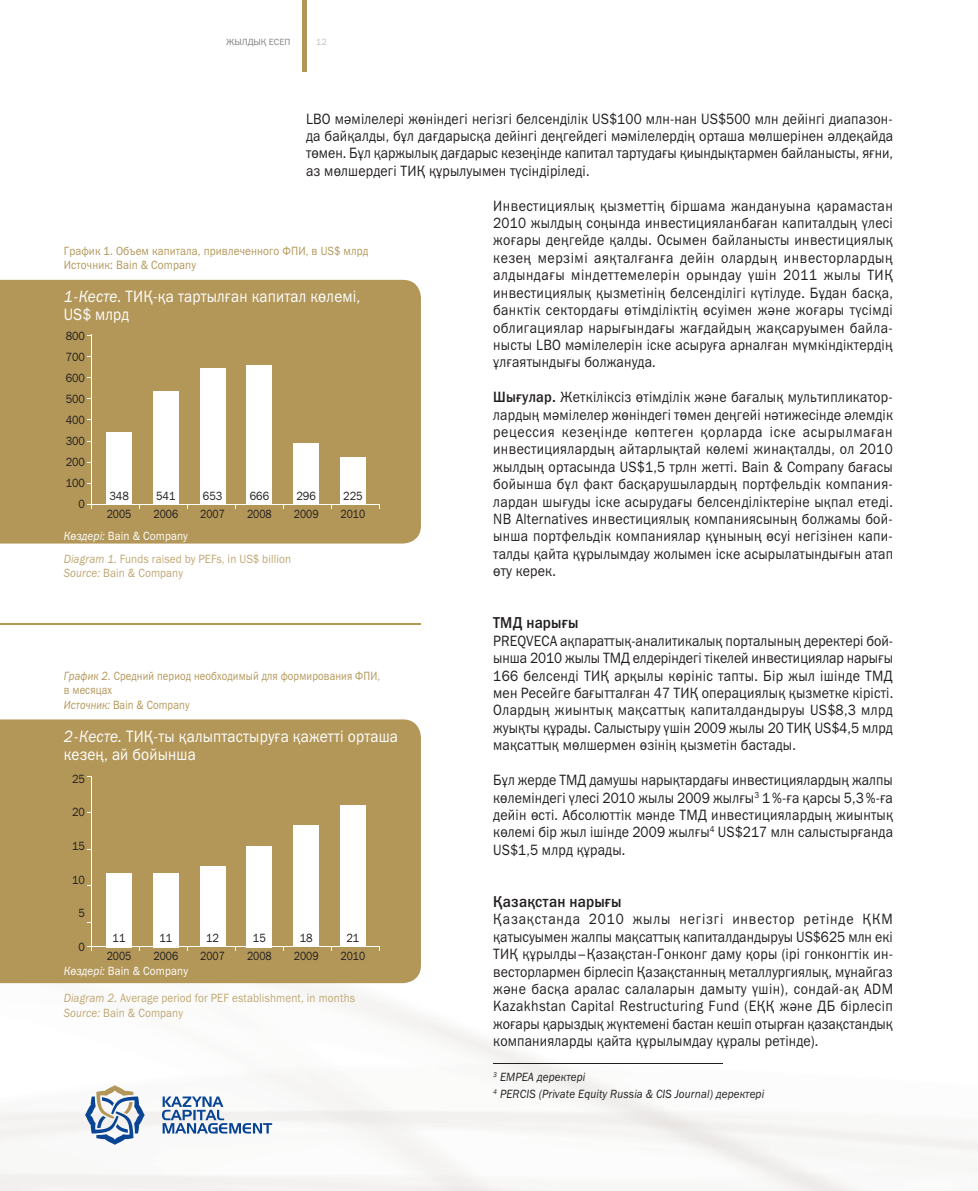
<style>
.page{position:relative;width:978px;height:1191px;background:#fff}
.page>*{position:absolute;margin:0;border:0;box-sizing:border-box;transform-origin:0 0}
.t1{font:16.5px/18px "DS Franklin Gothic";letter-spacing:.01em;color:#fff;scale:.9 1}
.t2{font:500 15.9px "DS Franklin Gothic";letter-spacing:.01em;color:#231f20;scale:.9 1}
.t3{font:15px/17.4px "DS Franklin Gothic";letter-spacing:.01em;color:#231f20;text-align:justify;scale:.9 1}
.t4{font:12px/14.4px "DS Franklin Gothic";letter-spacing:.01em;color:#bfa773;scale:.9 1}
.t5{font:12px/14.4px "DS Franklin Gothic";letter-spacing:.01em;color:#b39759;scale:.86 1}
.t6{font:12px/14.4px "DS Franklin Gothic";letter-spacing:.01em;color:#b39759;scale:.9 1}
.t7{font:12px/21px "DS Franklin Gothic";color:#231f20;text-align:right;scale:.9 1}
.t8{font:italic 12px/17.4px "DS Franklin Gothic";letter-spacing:.01em;color:#231f20;scale:.9 1}
.t9{font:12px "DS Franklin Gothic";color:#231f20;scale:.86 1}
.t10{font:12px "DS Franklin Gothic";letter-spacing:.01em;color:#fff;scale:.9 1}
.t11{font:9px "DS Franklin Gothic";color:#808285}
.s1{font-weight:500}
.s2{font-style:italic}
</style>
<div class="page">
<img style="left:0;top:983px;width:978px;height:208px">
<svg style="left:85px;top:1085px;width:60px;height:59px"></svg>
<svg style="left:162px;top:1096px;width:110px;height:37px"></svg>
<svg style="left:317px;top:39px;width:9px;height:6px"></svg>
<hr style="left:302px;top:0;width:4px;height:72px;background:#b39759">
<hr style="left:493px;top:1063px;width:230px;height:1px;background:#231f20">
<div style="left:0;top:280px;width:421px;height:263px;background:#b39759"></div>
<div style="left:340px;top:458px;width:26px;height:47px;background:#fff"></div>
<div style="left:293px;top:443px;width:26px;height:62px;background:#fff"></div>
<div style="left:247px;top:366px;width:25px;height:139px;background:#fff"></div>
<div style="left:200px;top:368px;width:25px;height:137px;background:#fff"></div>
<div style="left:153px;top:392px;width:26px;height:113px;background:#fff"></div>
<div style="left:106px;top:432px;width:26px;height:73px;background:#fff"></div>
<hr style="left:91px;top:335px;width:1px;height:170px;background:#fff">
<hr style="left:91px;top:504px;width:289px;height:1px;background:#fff">
<svg style="left:87px;top:504px;width:5px;height:4px"></svg>
<hr style="left:0;top:624px;width:421px;height:1px;background:#b39759">
<div style="left:0;top:719px;width:421px;height:264px;background:#b39759"></div>
<div style="left:340px;top:805px;width:26px;height:142px;background:#fff"></div>
<div style="left:293px;top:825px;width:26px;height:122px;background:#fff"></div>
<div style="left:247px;top:846px;width:25px;height:101px;background:#fff"></div>
<div style="left:200px;top:866px;width:25px;height:81px;background:#fff"></div>
<div style="left:153px;top:873px;width:26px;height:74px;background:#fff"></div>
<div style="left:106px;top:873px;width:26px;height:74px;background:#fff"></div>
<hr style="left:91px;top:776px;width:1px;height:170px;background:#fff">
<hr style="left:91px;top:946px;width:289px;height:1px;background:#fff">
<svg style="left:87px;top:946px;width:5px;height:4px"></svg>
<p class="t11" style="left:226px;top:37px;width:66px">ЖЫЛДЫҚ ЕСЕП</p>
<p class="t3" style="left:306px;top:110px;width:654px">LBO мәмілелері жөніндегі негізгі белсенділік US$100 млн-нан US$500 млн дейінгі диапазон&shy;да байқалды, бұл дағдарысқа дейінгі деңгейдегі мәмілелердің орташа мөлшерінен әлдеқайда төмен. Бұл қаржылық дағдарыс кезеңінде капитал тартудағы қиындықтармен байланысты, яғни, аз мөлшердегі ТИҚ құрылуымен түсіндіріледі.</p>
<p class="t3" style="left:493px;top:197px;width:446px">Инвестициялық қызметтің біршама жандануына қарамастан 2010 жылдың соңында инвестицияланбаған капиталдың үлесі жоғары деңгейде қалды. Осымен байланысты инвестициялық кезең мерзімі аяқталғанға дейін олардың инвесторлардың алдындағы міндеттемелерін орындау үшін 2011 жылы ТИҚ инвестициялық қызметінің белсенділігі күтілуде. Бұдан басқа, банктік сектордағы өтімділіктің өсуімен және жоғары түсімді облигациялар нарығындағы жағдайдың жақсаруымен байла&shy;нысты LBO мәмілелерін іске асыруға арналған мүмкіндіктердің ұлғаятындығы болжануда.</p>
<p class="t3" style="left:493px;top:388px;width:446px"><span class="s1">Шығулар.</span> Жеткіліксіз өтімділік және бағалық мульти пли ка тор&shy;лар дың мәмілелер жөніндегі төмен деңгейі нәтижесінде әлемдік рецессия кезеңінде көптеген қорларда іске асырылмаған инвестициялардың айтарлықтай көлемі жинақталды, ол 2010 жылдың ортасында US$1,5 трлн жетті. Bain &amp; Company бағасы бойынша бұл факт басқарушылардың портфельдік компания&shy;лардан шығуды іске асырудағы белсенділіктеріне ықпал етеді.<br>NB Alternatives инвестициялық компаниясының болжамы бой&shy;ынша портфельдік компаниялар құнының өсуі негізінен капи&shy;талды қайта құрылымдау жолымен іске асырылатындығын атап өту керек.</p>
<p class="t2" style="left:493px;top:615px;width:96px">ТМД нарығы</p>
<p class="t3" style="left:493px;top:632px;width:446px">PREQVECA ақпараттық-аналитикалық порталының деректері бой&shy;ынша 2010 жылы ТМД елдеріндегі тікелей инвестициялар нарығы 166 белсенді ТИҚ арқылы көрініс тапты. Бір жыл ішінде ТМД мен Ресейге бағытталған 47 ТИҚ операциялық қызметке кірісті.<br>Олардың жиынтық мақсаттық капиталдандыруы US$8,3 млрд жуықты құрады. Салыстыру үшін 2009 жылы 20 ТИҚ US$4,5 млрд мақсаттық мөлшермен өзінің қызметін бастады.</p>
<p class="t3" style="left:493px;top:771px;width:446px">Бұл жерде ТМД дамушы нарықтардағы инвестициялардың жалпы көлеміндегі үлесі 2010 жылы 2009 жылғы<sup>3</sup> 1 %-ға қарсы 5,3 %-ға дейін өсті. Абсолюттік мәнде ТМД инвестициялардың жиынтық көлемі бір жыл ішінде 2009 жылғы<sup>4</sup> US$217 млн салыстырғанда US$1,5 млрд құрады.</p>
<p class="t2" style="left:493px;top:893px;width:144px">Қазақстан нарығы</p>
<p class="t3" style="left:493px;top:910px;width:446px">Қазақстанда 2010 жылы негізгі инвестор ретінде ҚКМ қатысуымен жалпы мақсаттық капиталдандыруы US$625 млн екі ТИҚ құрылды–Қазақстан-Гонконг даму қоры (ірі гонконгтік ин&shy;весторлармен бірлесіп Қазақстанның металлургиялық, мұнайгаз және басқа аралас салаларын дамыту үшін), сондай-ақ ADM Kazakhstan Capital Restructuring Fund (ЕҚҚ және ДБ бірлесіп жоғары қарыздық жүктемені бастан кешіп отырған қазақстандық компанияларды қайта құрылымдау құралы ретінде).</p>
<p class="t8" style="left:493px;top:1068px;width:303px"><sup>3</sup> EMPEA деректері<br><sup>4</sup> PERCIS (Private Equity Russia &amp; CIS Journal) деректері</p>
<p class="t6" style="left:64px;top:244px;width:340px">График 1. Объем капитала, привлеченного ФПИ, в US$ млрд<br>Источник: Bain &amp; Company</p>
<p class="t1" style="left:64px;top:287px;width:331px"><span class="s2">1-Кесте.</span> ТИҚ-қа тартылған капитал көлемі,<br>US$ млрд</p>
<p class="t7" style="left:66px;top:325px;width:23px">800<br>700<br>600<br>500<br>400<br>300<br>200<br>100<br>0</p>
<p class="t7" style="left:109px;top:485px;width:23px">348</p>
<p class="t7" style="left:156px;top:485px;width:23px">541</p>
<p class="t7" style="left:203px;top:485px;width:23px">653</p>
<p class="t7" style="left:250px;top:485px;width:23px">666</p>
<p class="t7" style="left:296px;top:485px;width:23px">296</p>
<p class="t7" style="left:343px;top:485px;width:23px">225</p>
<p class="t9" style="left:107px;top:507px;width:30px">2005</p>
<p class="t9" style="left:154px;top:507px;width:30px">2006</p>
<p class="t9" style="left:200px;top:507px;width:30px">2007</p>
<p class="t9" style="left:247px;top:507px;width:30px">2008</p>
<p class="t9" style="left:294px;top:507px;width:30px">2009</p>
<p class="t9" style="left:341px;top:507px;width:30px">2010</p>
<p class="t10" style="left:64px;top:530px;width:139px"><span class="s2">Көздері:</span> Bain &amp; Company</p>
<p class="t4" style="left:64px;top:551px;width:254px"><span class="s2">Diagram 1.</span> Funds raised by PEFs, in US$ billion<br><span class="s2">Source:</span> Bain &amp; Company</p>
<p class="t5" style="left:64px;top:669px;width:369px"><span class="s2">График 2.</span> Средний период необходимый для формирования ФПИ, в месяцах<br><span class="s2">Источник:</span> Bain &amp; Company</p>
<p class="t1" style="left:64px;top:727px;width:373px"><span class="s2">2-Кесте.</span> ТИҚ-ты қалыптастыруға қажетті орташа кезең, ай бойынша</p>
<p class="t7" style="left:72px;top:768px;width:16px">25</p>
<p class="t7" style="left:72px;top:802px;width:16px">20</p>
<p class="t7" style="left:72px;top:835px;width:16px">15</p>
<p class="t7" style="left:72px;top:869px;width:16px">10</p>
<p class="t7" style="left:79px;top:902px;width:9px">5</p>
<p class="t7" style="left:79px;top:936px;width:9px">0</p>
<p class="t7" style="left:113px;top:927px;width:16px">11</p>
<p class="t7" style="left:159px;top:927px;width:16px">11</p>
<p class="t7" style="left:206px;top:927px;width:16px">12</p>
<p class="t7" style="left:253px;top:927px;width:16px">15</p>
<p class="t7" style="left:300px;top:927px;width:16px">18</p>
<p class="t7" style="left:346px;top:927px;width:16px">21</p>
<p class="t9" style="left:107px;top:949px;width:30px">2005</p>
<p class="t9" style="left:154px;top:949px;width:30px">2006</p>
<p class="t9" style="left:200px;top:949px;width:30px">2007</p>
<p class="t9" style="left:247px;top:949px;width:30px">2008</p>
<p class="t9" style="left:294px;top:949px;width:30px">2009</p>
<p class="t9" style="left:341px;top:949px;width:30px">2010</p>
<p class="t10" style="left:64px;top:964px;width:139px"><span class="s2">Көздері:</span> Bain &amp; Company</p>
<p class="t4" style="left:64px;top:991px;width:325px"><span class="s2">Diagram 2.</span> Average period for PEF establishment, in months<br><span class="s2">Source:</span> Bain &amp; Company</p>
</div>
